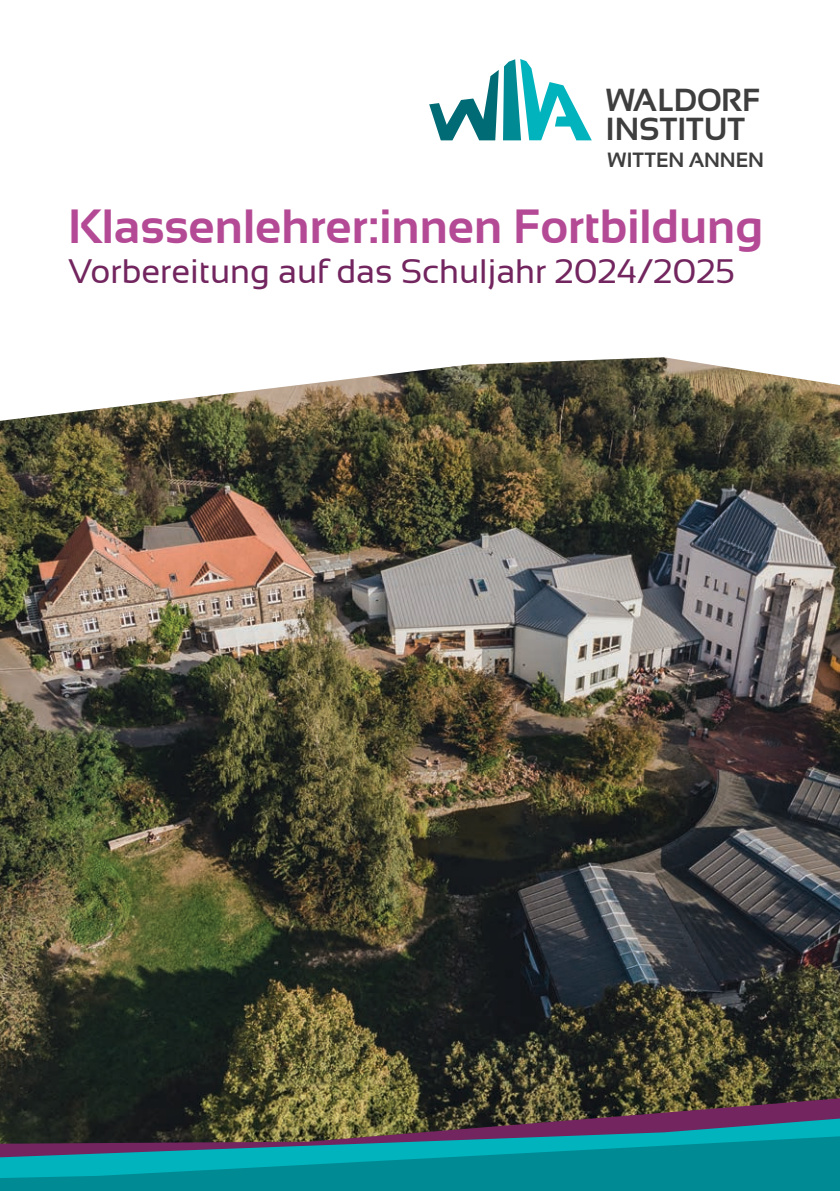
<style>
.page{position:relative;width:840px;height:1191px;background:#fff}
.page>*{position:absolute;margin:0;border:0;box-sizing:border-box;transform-origin:0 0}
.t1{font:700 48px "Sansation";color:#b44a95}
.t2{font:34px "Sansation";color:#72255e}
.t3{font:700 32px/29.8px "Sansation";letter-spacing:.01em;color:#3e3e3f}
.t4{font:700 20.6px "Sansation";color:#3e3e3f}
</style>
<div class="page">
<img style="left:0;top:357px;width:839px;height:741px">
<svg style="left:429px;top:59px;width:162px;height:81px"></svg>
<svg style="left:0;top:1098px;width:839px;height:20px;background:#4a3f32"></svg>
<svg style="left:0;top:1118px;width:839px;height:18px;background:#47494c"></svg>
<svg style="left:0;top:1136px;width:839px;height:55px;background:#0c8995"></svg>
<p class="t3" style="left:605px;top:85px;width:156px">WALDORF<br>INSTITUT</p>
<p class="t4" style="left:607px;top:148px;width:158px">WITTEN ANNEN</p>
<h1 class="t1" style="left:68px;top:199px;width:696px">Klassenlehrer:innen Fortbildung</h1>
<p class="t2" style="left:68px;top:253px;width:668px">Vorbereitung auf das Schuljahr 2024/2025</p>
</div>
